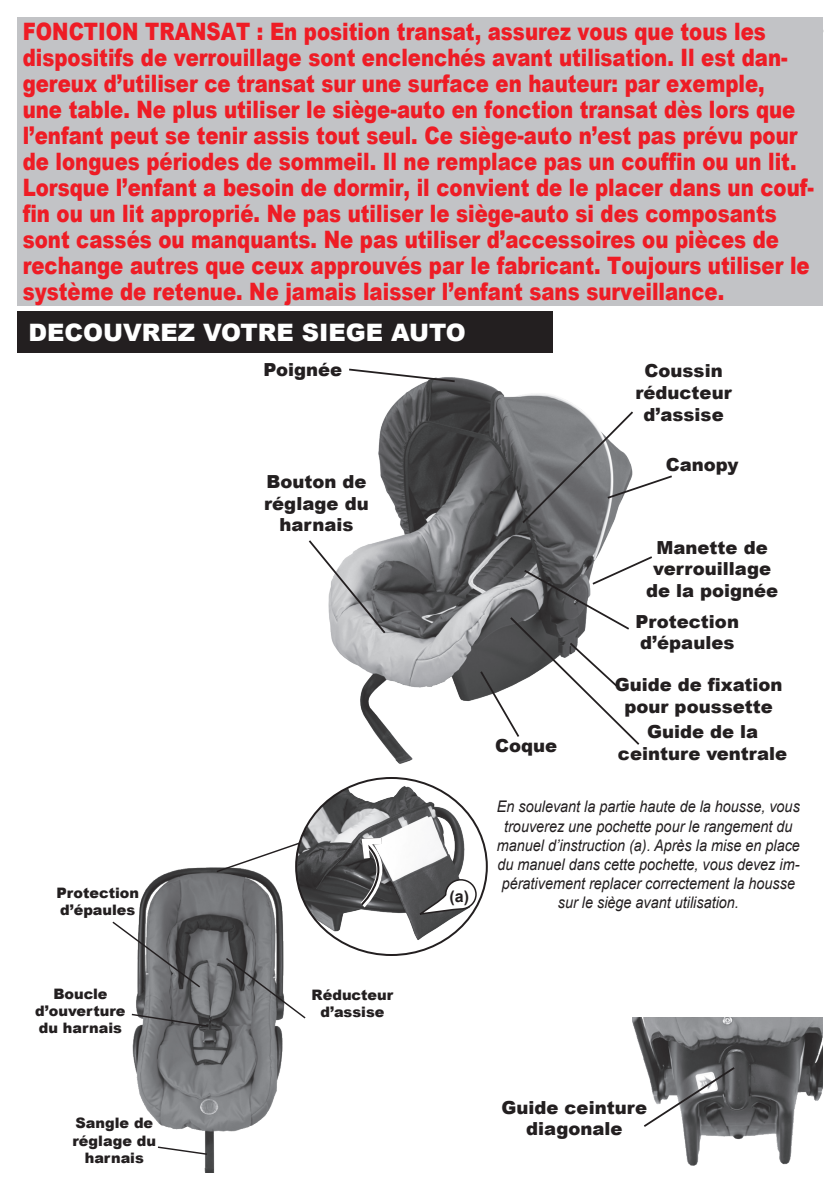
<style>
.page{position:relative;width:840px;height:1191px;background:#fff}
.page>*{position:absolute;margin:0;border:0;box-sizing:border-box;transform-origin:0 0}
.t1{font:900 24px/26px "Arial";color:#ee1c25;scale:.82 1}
.t2{font:900 24px "Arial";color:#fff}
.t3{font:900 18px/21.6px "Arial";color:#231f20;text-align:center}
.t4{font:italic 16px/19.2px "Arial";color:#231f20;text-align:center;scale:.9 1}
.t5{font:700 16px "Arial";color:#231f20}
.t6{font:900 14.4px/17.2px "Arial";color:#231f20;text-align:center}
.s1{font-weight:400;font-size:22px;color:#fff}
</style>
<div class="page">
<img style="left:632px;top:1017px;width:190px;height:149px">
<img style="left:132px;top:867px;width:152px;height:305px">
<div style="left:17px;top:311px;width:535px;height:42px;background:#231f20"></div>
<svg style="left:112px;top:920px;width:89px;height:69px"></svg>
<svg style="left:131px;top:1012px;width:79px;height:15px"></svg>
<svg style="left:156px;top:1145px;width:52px;height:10px"></svg>
<svg style="left:224px;top:956px;width:82px;height:64px"></svg>
<svg style="left:641px;top:1065px;width:95px;height:63px"></svg>
<img style="left:331px;top:377px;width:282px;height:387px">
<svg style="left:347px;top:368px;width:109px;height:15px"></svg>
<svg style="left:308px;top:538px;width:79px;height:97px"></svg>
<svg style="left:520px;top:409px;width:152px;height:116px"></svg>
<svg style="left:478px;top:555px;width:174px;height:191px"></svg>
<img style="left:308px;top:778px;width:167px;height:165px">
<svg style="left:418px;top:878px;width:59px;height:37px"></svg>
<svg style="left:215px;top:814px;width:183px;height:97px"></svg>
<div style="left:17px;top:17px;width:805px;height:289px;background:#c2c3c6"></div>
<p class="t1" style="left:23px;top:19px;width:954px">FONCTION TRANSAT : En position transat, assurez vous que tous les <span class="s1">P.3</span></p>
<p class="t1" style="left:23px;top:45px;width:966px">dispositifs de verrouillage sont enclenchés avant utilisation. Il est dan&shy;gereux d’utiliser ce transat sur une surface en hauteur: par exemple,<br>une table. Ne plus utiliser le siège-auto en fonction transat dès lors que l’enfant peut se tenir assis tout seul. Ce siège-auto n’est pas prévu pour de longues périodes de sommeil. Il ne remplace pas un couffin ou un lit.<br>Lorsque l’enfant a besoin de dormir, il convient de le placer dans un couf&shy;fin ou un lit approprié. Ne pas utiliser le siège-auto si des composants sont cassés ou manquants. Ne pas utiliser d’accessoires ou pièces de rechange autres que ceux approuvés par le fabricant. Toujours utiliser le système de retenue. Ne jamais laisser l’enfant sans surveillance.</p>
<p class="t2" style="left:28px;top:317px;width:438px">DECOUVREZ VOTRE SIEGE AUTO</p>
<p class="t3" style="left:263px;top:359px;width:80px">Poignée</p>
<p class="t3" style="left:266px;top:471px;width:102px">Bouton de</p>
<p class="t3" style="left:264px;top:492px;width:106px">réglage du</p>
<p class="t3" style="left:279px;top:514px;width:75px">harnais</p>
<p class="t6" style="left:56px;top:884px;width:84px;text-align:left">Protection d’épaules</p>
<p class="t5" style="left:449px;top:885px;width:21px">(a)</p>
<p class="t3" style="left:644px;top:360px;width:80px">Coussin</p>
<p class="t3" style="left:635px;top:382px;width:98px">réducteur</p>
<p class="t3" style="left:643px;top:403px;width:82px">d’assise</p>
<p class="t3" style="left:665px;top:454px;width:74px">Canopy</p>
<p class="t3" style="left:645px;top:536px;width:134px">Manette de verrouillage de la poignée</p>
<p class="t3" style="left:635px;top:611px;width:105px;text-align:left">Protection d’épaules</p>
<p class="t3" style="left:495px;top:734px;width:64px">Coque</p>
<p class="t3" style="left:614px;top:674px;width:169px">Guide de fixation pour poussette</p>
<p class="t3" style="left:646px;top:721px;width:113px">Guide de la</p>
<p class="t3" style="left:617px;top:742px;width:171px">ceinture ventrale</p>
<p class="t4" style="left:496px;top:797px;width:338px">En soulevant la partie haute de la housse, vous trouverez une pochette pour le rangement du manuel d’instruction (a). Après la mise en place du manuel dans cette pochette, vous devez im&shy;pérativement replacer correctement la housse sur le siège avant utilisation.</p>
<p class="t6" style="left:35px;top:985px;width:92px">Boucle d’ouverture du harnais</p>
<p class="t6" style="left:72px;top:1114px;width:85px">Sangle de réglage du harnais</p>
<p class="t6" style="left:311px;top:986px;width:83px">Réducteur</p>
<p class="t6" style="left:320px;top:1003px;width:66px">d’assise</p>
<p class="t3" style="left:501px;top:1096px;width:147px">Guide ceinture diagonale</p>
</div>
